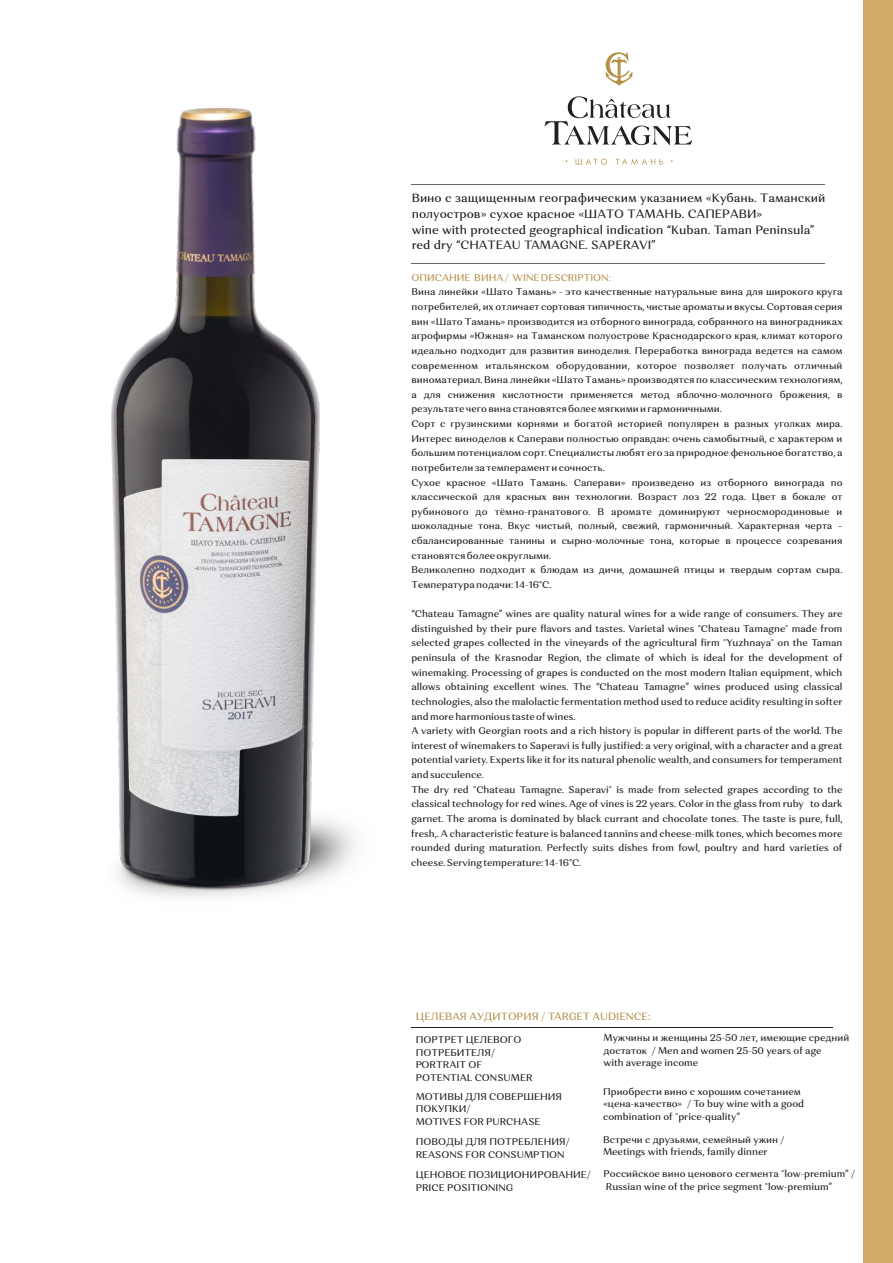
<style>
.page{position:relative;width:893px;height:1263px;background:#fff}
.page>*{position:absolute;margin:0;border:0;box-sizing:border-box;transform-origin:0 0}
.t1{font:500 12px/15.6px "Orchidea Pro";color:#231f20}
.t2{font:500 10.5px "Orchidea Pro";color:#b49048}
.t3{font:500 9.75px/14.7px "Orchidea Pro";color:#231f20}
.t4{font:500 9.75px "Orchidea Pro";color:#b49048}
</style>
<div class="page">
<img style="left:126px;top:819px;width:229px;height:79px">
<hr style="left:412px;top:184px;width:413px;height:1px;background:#6c6d70">
<hr style="left:412px;top:264px;width:413px;height:1px;background:#6c6d70">
<div style="left:863px;top:0;width:30px;height:1263px;background:#d2ab66"></div>
<svg style="left:545px;top:96px;width:147px;height:49px"></svg>
<svg style="left:576px;top:159px;width:31px;height:6px"></svg>
<svg style="left:616px;top:159px;width:47px;height:6px"></svg>
<svg style="left:606px;top:52px;width:26px;height:34px"></svg>
<img style="left:112px;top:109px;width:207px;height:777px">
<hr style="left:411px;top:1027px;width:421px;height:1px;background:#231f20">
<p class="t1" style="left:412px;top:191px;width:415px">Вино с защищенным географическим указанием «Кубань. Таманский полуостров» сухое красное «ШАТО ТАМАНЬ. САПЕРАВИ»<br>wine with protected geographical indication “Kuban. Taman Peninsula” red dry “CHATEAU TAMAGNE. SAPERAVI”</p>
<p class="t4" style="left:411px;top:273px;width:201px">ОПИСАНИЕ ВИНА / WINE DESCRIPTION:</p>
<p class="t3" style="left:411px;top:285px;width:433px">Вина линейки «Шато Тамань» - это качественные натуральные вина для широкого круга потребителей, их отличает сортовая типичность, чистые ароматы и вкусы. Сортовая серия вин «Шато Тамань» производится из отборного винограда, собранного на виноградниках агрофирмы «Южная» на Таманском полуострове Краснодарского края, климат которого идеально подходит для развития виноделия. Переработка винограда ведется на самом современном итальянском оборудовании, которое позволяет получать отличный виноматериал. Вина линейки «Шато Тамань» производятся по классическим технологиям, а для снижения кислотности применяется метод яблочно-молочного брожения, в результате чего вина становятся более мягкими и гармоничными.<br>Сорт с грузинскими корнями и богатой историей популярен в разных уголках мира.<br>Интерес виноделов к Саперави полностью оправдан: очень самобытный, с характером и большим потенциалом сорт. Специалисты любят его за природное фенольное богатство, а потребители за темперамент и сочность.<br>Сухое красное «Шато Тамань. Саперави» произведено из отборного винограда по классической для красных вин технологии. Возраст лоз 22 года. Цвет в бокале от рубинового до тёмно-гранатового. В аромате доминируют черносмородиновые и шоколадные тона. Вкус чистый, полный, свежий, гармоничный. Характерная черта – сбалансированные танины и сырно-молочные тона, которые в процессе созревания становятся более округлыми.<br>Великолепно подходит к блюдам из дичи, домашней птицы и твердым сортам сыра.<br>Температура подачи: 14-16°С.</p>
<p class="t3" style="left:411px;top:607px;width:433px">“Chateau Tamagne” wines are quality natural wines for a wide range of consumers. They are distinguished by their pure flavors and tastes. Varietal wines "Chateau Tamagne" made from selected grapes collected in the vineyards of the agricultural firm "Yuzhnaya" on the Taman peninsula of the Krasnodar Region, the climate of which is ideal for the development of winemaking. Processing of grapes is conducted on the most modern Italian equipment, which allows obtaining excellent wines. The “Chateau Tamagne” wines produced using classical technologies, also the malolactic fermentation method used to reduce acidity resulting in softer and more harmonious taste of wines.<br>A variety with Georgian roots and a rich history is popular in different parts of the world. The interest of winemakers to Saperavi is fully justified: a very original, with a character and a great potential variety. Experts like it for its natural phenolic wealth, and consumers for temperament and succulence.<br>The dry red "Chateau Tamagne. Saperavi" is made from selected grapes according to the classical technology for red wines. Age of vines is 22 years. Color in the glass from ruby to dark garnet. The aroma is dominated by black currant and chocolate tones. The taste is pure, full, fresh,. A characteristic feature is balanced tannins and cheese-milk tones, which becomes more rounded during maturation. Perfectly suits dishes from fowl, poultry and hard varieties of cheese. Serving temperature: 14-16°C.</p>
<p class="t2" style="left:416px;top:1012px;width:236px">ЦЕЛЕВАЯ АУДИТОРИЯ / TARGET AUDIENCE:</p>
<p class="t3" style="left:416px;top:1035px;width:118px;line-height:12.5px">ПОРТРЕТ ЦЕЛЕВОГО<br>ПОТРЕБИТЕЛЯ/<br>PORTRAIT OF<br>POTENTIAL CONSUMER</p>
<p class="t3" style="left:416px;top:1091px;width:148px;line-height:12.5px">МОТИВЫ ДЛЯ СОВЕРШЕНИЯ<br>ПОКУПКИ/<br>MOTIVES FOR PURCHASE</p>
<p class="t3" style="left:416px;top:1136px;width:155px;line-height:12.5px">ПОВОДЫ ДЛЯ ПОТРЕБЛЕНИЯ/<br>REASONS FOR CONSUMPTION</p>
<p class="t3" style="left:416px;top:1169px;width:177px;line-height:12.5px">ЦЕНОВОЕ ПОЗИЦИОНИРОВАНИЕ/<br>PRICE POSITIONING</p>
<p class="t3" style="left:603px;top:1032px;width:247px;line-height:12.5px">Мужчины и женщины 25-50 лет, имеющие средний достаток / Men and women 25-50 years of age<br>with average income</p>
<p class="t3" style="left:603px;top:1086px;width:203px;line-height:12.5px">Приобрести вино с хорошим сочетанием «цена-качество» / To buy wine with a good combination of "price-quality”</p>
<p class="t3" style="left:603px;top:1134px;width:183px;line-height:12.5px">Встречи с друзьями, семейный ужин /<br>Meetings with friends, family dinner</p>
<p class="t3" style="left:603px;top:1168px;width:253px;line-height:12.5px">Российское вино ценового сегмента "low-premium” /<br>Russian wine of the price segment "low-premium”</p>
</div>
